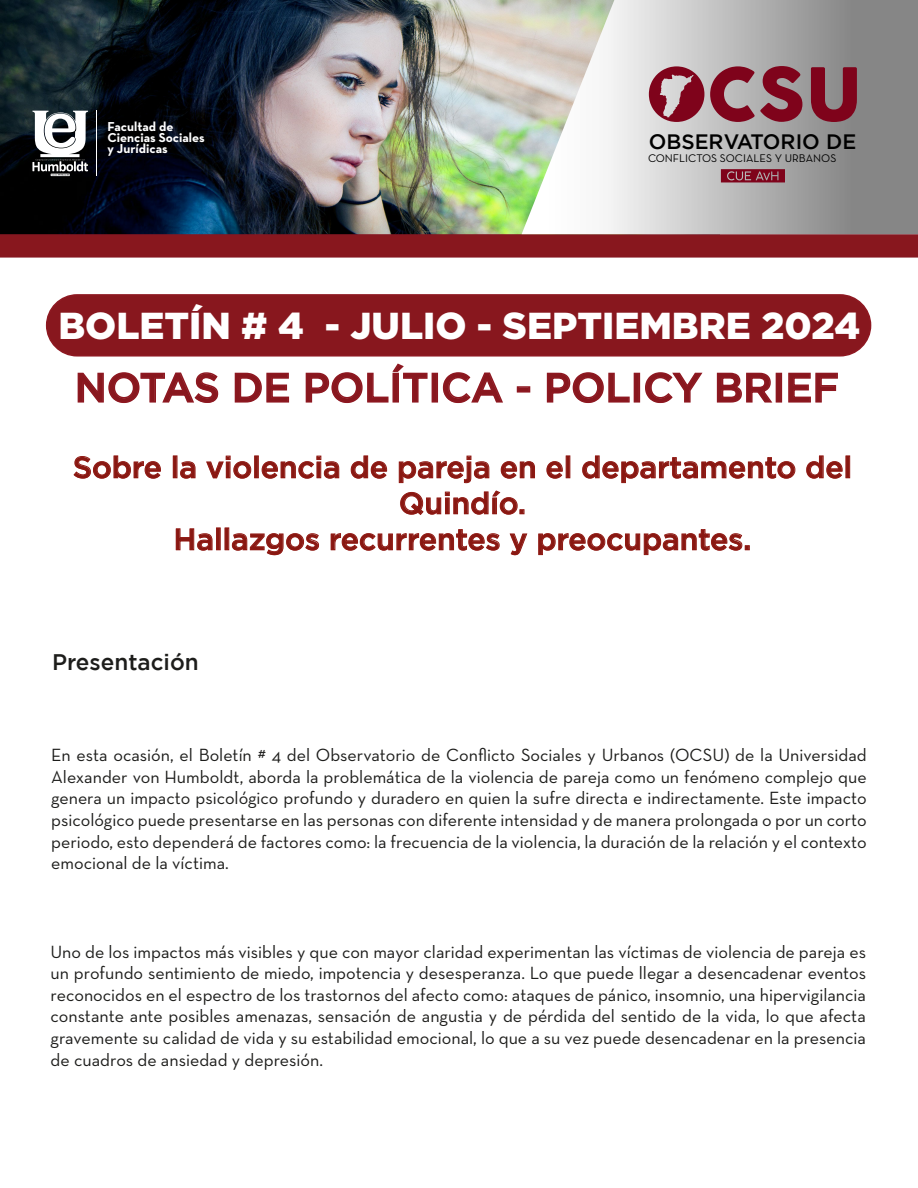
<style>
.page{position:relative;width:918px;height:1188px;background:#fff}
.page>*{position:absolute;margin:0;border:0;box-sizing:border-box;transform-origin:0 0}
.t1{font:500 40.5px "Gotham";color:#88171e}
.t2{font:900 37.5px "Gotham";color:#fff}
.t3{font:500 30px/36px "Gotham";color:#881812;text-align:center}
.t4{font:500 22.5px "Gotham";color:#1d1d1b}
.t5{font:500 20.85px "Gotham";color:#000}
.t6{font:18px/21.6px "Neutra Text";color:#1d1d1b;text-align:justify}
.t7{font:700 13.2px/11.1px "Neutra Text";color:#fff}
.t8{font:11.25px "Neutra Text";color:#000}
</style>
<div class="page">
<img style="left:0;top:0;width:522px;height:234px">
<svg style="left:0;top:234px;width:918px;height:24px;background:#891c23"></svg>
<div style="left:47px;top:295px;width:824px;height:61px;background:#88171e;border-radius:30px"></div>
<div style="left:46px;top:294px;width:825px;height:63px;border:2px solid #8e1821;border-radius:30px"></div>
<svg style="left:73px;top:455px;width:88px;height:24px"></svg>
<div style="left:173px;top:456px;width:4px;height:22px;border:1px solid #901913"></div>
<svg style="left:180px;top:461px;width:16px;height:18px"></svg>
<svg style="left:206px;top:456px;width:46px;height:23px"></svg>
<div style="left:254px;top:456px;width:5px;height:22px;border:1px solid #901913"></div>
<svg style="left:261px;top:456px;width:79px;height:23px"></svg>
<svg style="left:351px;top:455px;width:36px;height:24px"></svg>
<svg style="left:399px;top:455px;width:91px;height:28px"></svg>
<svg style="left:501px;top:461px;width:34px;height:18px"></svg>
<svg style="left:546px;top:461px;width:17px;height:18px"></svg>
<svg style="left:582px;top:455px;width:214px;height:28px"></svg>
<svg style="left:806px;top:455px;width:37px;height:24px"></svg>
<div style="left:846px;top:456px;width:4px;height:22px;border:1px solid #901913"></div>
<svg style="left:400px;top:490px;width:124px;height:25px"></svg>
<svg style="left:176px;top:528px;width:37px;height:23px"></svg>
<div style="left:216px;top:528px;width:5px;height:22px;border:1px solid #901913"></div>
<svg style="left:232px;top:533px;width:87px;height:22px"></svg>
<svg style="left:331px;top:529px;width:169px;height:22px"></svg>
<svg style="left:509px;top:533px;width:19px;height:23px"></svg>
<svg style="left:538px;top:529px;width:212px;height:26px"></svg>
<svg style="left:77px;top:372px;width:142px;height:31px"></svg>
<svg style="left:234px;top:372px;width:56px;height:31px"></svg>
<svg style="left:305px;top:363px;width:123px;height:40px"></svg>
<div style="left:432px;top:373px;width:6px;height:30px;border:2px solid #8e1821"></div>
<svg style="left:442px;top:372px;width:61px;height:31px"></svg>
<div style="left:517px;top:386px;width:13px;height:7px;border:2px solid #8e1821"></div>
<svg style="left:546px;top:372px;width:84px;height:31px"></svg>
<div style="left:634px;top:373px;width:6px;height:30px;border:2px solid #8e1821"></div>
<svg style="left:645px;top:372px;width:58px;height:31px"></svg>
<svg style="left:716px;top:372px;width:57px;height:31px"></svg>
<div style="left:776px;top:373px;width:6px;height:30px;border:2px solid #8e1821"></div>
<svg style="left:788px;top:372px;width:50px;height:31px"></svg>
<svg style="left:32px;top:111px;width:56px;height:65px"></svg>
<hr style="left:97px;top:111px;width:1px;height:65px;background:#fff">
<svg style="left:522px;top:0;width:396px;height:234px"></svg>
<svg style="left:710px;top:66px;width:92px;height:56px;background:#975562"></svg>
<svg style="left:811px;top:67px;width:46px;height:55px;background:#843545"></svg>
<svg style="left:649px;top:66px;width:55px;height:56px;background:#a55f6c"></svg>
<svg style="left:721px;top:169px;width:64px;height:13px"></svg>
<p class="t7" style="left:108px;top:120px;width:99px">Facultad de<br>Ciencias Sociales y Jurídicas</p>
<p class="t5" style="left:649px;top:129px;width:209px">OBSERVATORIO DE</p>
<p class="t8" style="left:648px;top:151px;width:190px">CONFLICTOS SOCIALES Y URBANOS</p>
<h2 class="t2" style="left:58px;top:304px;width:803px">BOLETÍN # 4 - JULIO - SEPTIEMBRE 2024</h2>
<h1 class="t1" style="left:75px;top:364px;width:766px">NOTAS DE POLÍTICA - POLICY BRIEF</h1>
<h3 class="t3" style="left:73px;top:449px;width:781px">Sobre la violencia de pareja en el departamento del<br>Quindío.<br>Hallazgos recurrentes y preocupantes.</h3>
<p class="t4" style="left:52px;top:649px;width:148px">Presentación</p>
<p class="t6" style="left:51px;top:744px;width:817px">En esta ocasión, el Boletín # 4 del Observatorio de Conflicto Sociales y Urbanos (OCSU) de la Universidad Alexander von Humboldt, aborda la problemática de la violencia de pareja como un fenómeno complejo que genera un impacto psicológico profundo y duradero en quien la sufre directa e indirectamente. Este impacto psicológico puede presentarse en las personas con diferente intensidad y de manera prolongada o por un corto periodo, esto dependerá de factores como: la frecuencia de la violencia, la duración de la relación y el contexto emocional de la víctima.</p>
<p class="t6" style="left:51px;top:940px;width:817px">Uno de los impactos más visibles y que con mayor claridad experimentan las víctimas de violencia de pareja es un profundo sentimiento de miedo, impotencia y desesperanza. Lo que puede llegar a desencadenar eventos reconocidos en el espectro de los trastornos del afecto como: ataques de pánico, insomnio, una hipervigilancia constante ante posibles amenazas, sensación de angustia y de pérdida del sentido de la vida, lo que afecta gravemente su calidad de vida y su estabilidad emocional, lo que a su vez puede desencadenar en la presencia de cuadros de ansiedad y depresión.</p>
</div>
